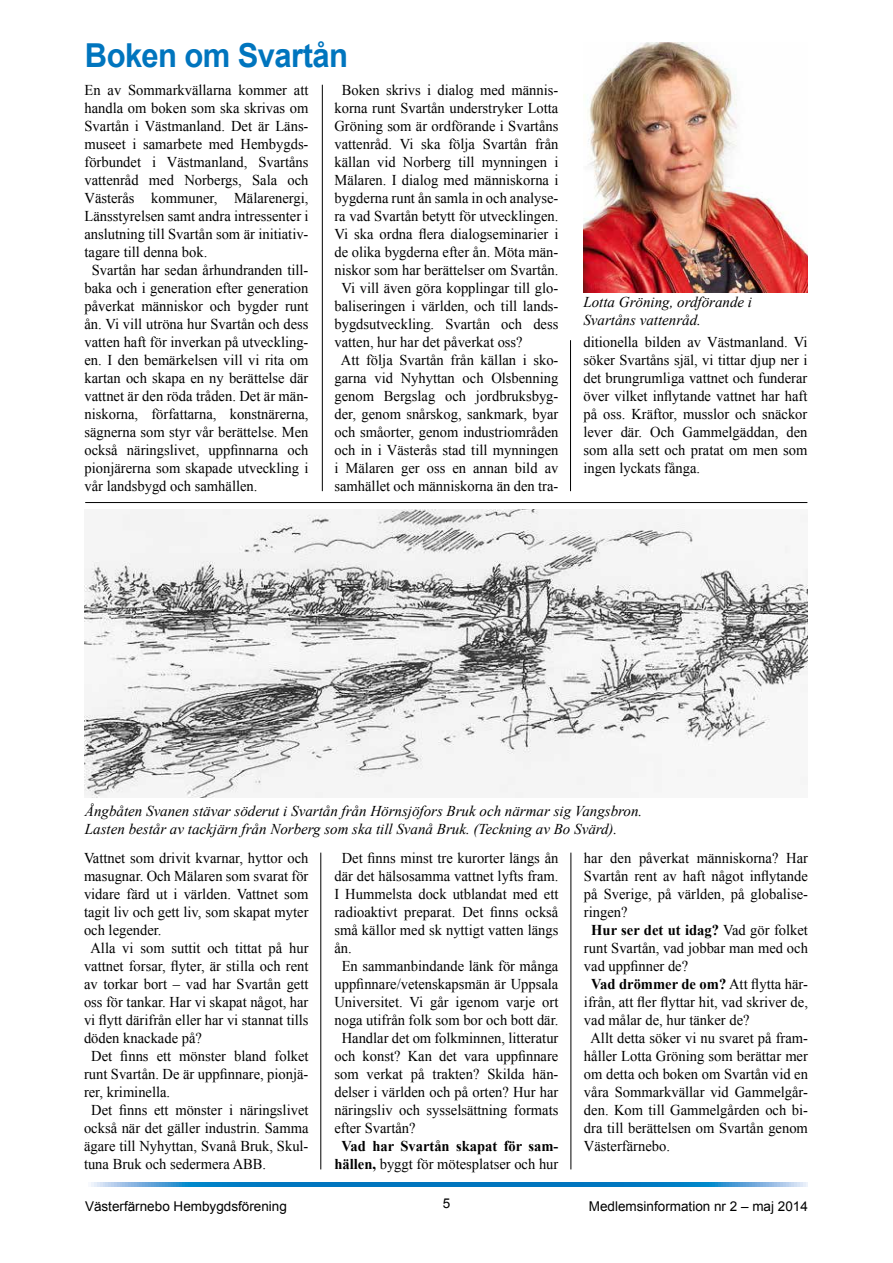
<style>
.page{position:relative;width:893px;height:1263px;background:#fff}
.page>*{position:absolute;margin:0;border:0;box-sizing:border-box;transform-origin:0 0}
.t1{font:700 33px "Arial";letter-spacing:-.02em;color:#0075be;scale:.94 1}
.t2{font:15px/18px "Times New Roman";color:#000;text-align:justify}
.t3{font:italic 15px/18px "Times New Roman";color:#000}
.t4{font:700 15px/18px "Times New Roman";color:#000;text-align:center}
.t5{font:13.5px "Arial";color:#000}
.s1{font-weight:400}
</style>
<div class="page">
<svg style="left:91px;top:1182px;width:717px;height:5px;background:#2188c9"></svg>
<img style="left:85px;top:509px;width:722px;height:288px">
<hr style="left:321px;top:853px;width:1px;height:316px;background:#000">
<hr style="left:571px;top:853px;width:1px;height:316px;background:#000">
<hr style="left:570px;top:340px;width:1px;height:151px;background:#000">
<hr style="left:322px;top:85px;width:1px;height:406px;background:#000">
<img style="left:583px;top:43px;width:224px;height:249px">
<hr style="left:85px;top:502px;width:722px;height:1px;background:#000">
<h1 class="t1" style="left:85px;top:33px;width:281px">Boken om Svartån</h1>
<p class="t2" style="left:85px;top:81px;width:225px">En av Sommarkvällarna kommer att</p>
<p class="t2" style="left:85px;top:99px;width:225px">handla om boken som ska skrivas om</p>
<p class="t2" style="left:85px;top:117px;width:225px">Svartån i Västmanland. Det är Läns-</p>
<p class="t2" style="left:85px;top:135px;width:225px">museet i samarbete med Hembygds-</p>
<p class="t2" style="left:85px;top:153px;width:225px">förbundet i Västmanland, Svartåns</p>
<p class="t2" style="left:85px;top:171px;width:225px">vattenråd med Norbergs, Sala och</p>
<p class="t2" style="left:85px;top:189px;width:225px">Västerås kommuner, Mälarenergi,</p>
<p class="t2" style="left:85px;top:207px;width:225px">Länsstyrelsen samt andra intressenter i</p>
<p class="t2" style="left:85px;top:225px;width:225px">anslutning till Svartån som är initiativ-</p>
<p class="t2" style="left:85px;top:243px;width:124px">tagare till denna bok.</p>
<p class="t2" style="left:92px;top:261px;width:218px">Svartån har sedan århundranden till-</p>
<p class="t2" style="left:85px;top:279px;width:225px">baka och i generation efter generation</p>
<p class="t2" style="left:85px;top:297px;width:225px">påverkat människor och bygder runt</p>
<p class="t2" style="left:85px;top:315px;width:225px">ån. Vi vill utröna hur Svartån och dess</p>
<p class="t2" style="left:85px;top:333px;width:225px">vatten haft för inverkan på utveckling-</p>
<p class="t2" style="left:85px;top:351px;width:225px">en. I den bemärkelsen vill vi rita om</p>
<p class="t2" style="left:85px;top:369px;width:225px">kartan och skapa en ny berättelse där</p>
<p class="t2" style="left:85px;top:387px;width:225px">vattnet är den röda tråden. Det är män-</p>
<p class="t2" style="left:85px;top:405px;width:225px">niskorna, författarna, konstnärerna,</p>
<p class="t2" style="left:85px;top:423px;width:225px">sägnerna som styr vår berättelse. Men</p>
<p class="t2" style="left:85px;top:441px;width:225px">också näringslivet, uppfinnarna och</p>
<p class="t2" style="left:85px;top:459px;width:225px">pionjärerna som skapade utveckling i</p>
<p class="t2" style="left:85px;top:477px;width:174px">vår landsbygd och samhällen.</p>
<p class="t2" style="left:342px;top:81px;width:218px">Boken skrivs i dialog med männis-</p>
<p class="t2" style="left:334px;top:99px;width:225px">korna runt Svartån understryker Lotta</p>
<p class="t2" style="left:334px;top:117px;width:225px">Gröning som är ordförande i Svartåns</p>
<p class="t2" style="left:334px;top:135px;width:225px">vattenråd. Vi ska följa Svartån från</p>
<p class="t2" style="left:334px;top:153px;width:225px">källan vid Norberg till mynningen i</p>
<p class="t2" style="left:334px;top:171px;width:225px">Mälaren. I dialog med människorna i</p>
<p class="t2" style="left:334px;top:189px;width:225px">bygderna runt ån samla in och analyse-</p>
<p class="t2" style="left:334px;top:207px;width:225px">ra vad Svartån betytt för utvecklingen.</p>
<p class="t2" style="left:334px;top:225px;width:225px">Vi ska ordna flera dialogseminarier i</p>
<p class="t2" style="left:334px;top:243px;width:225px">de olika bygderna efter ån. Möta män-</p>
<p class="t2" style="left:334px;top:261px;width:225px">niskor som har berättelser om Svartån.</p>
<p class="t2" style="left:341px;top:279px;width:218px">Vi vill även göra kopplingar till glo-</p>
<p class="t2" style="left:334px;top:297px;width:225px">baliseringen i världen, och till lands-</p>
<p class="t2" style="left:334px;top:315px;width:225px">bygdsutveckling. Svartån och dess</p>
<p class="t2" style="left:334px;top:333px;width:190px">vatten, hur har det påverkat oss?</p>
<p class="t2" style="left:341px;top:351px;width:219px">Att följa Svartån från källan i sko-</p>
<p class="t2" style="left:334px;top:369px;width:225px">garna vid Nyhyttan och Olsbenning</p>
<p class="t2" style="left:334px;top:387px;width:225px">genom Bergslag och jordbruksbyg-</p>
<p class="t2" style="left:334px;top:405px;width:225px">der, genom snårskog, sankmark, byar</p>
<p class="t2" style="left:334px;top:423px;width:225px">och småorter, genom industriområden</p>
<p class="t2" style="left:334px;top:441px;width:225px">och in i Västerås stad till mynningen</p>
<p class="t2" style="left:334px;top:459px;width:225px">i Mälaren ger oss en annan bild av</p>
<p class="t2" style="left:334px;top:477px;width:225px">samhället och människorna än den tra-</p>
<p class="t3" style="left:583px;top:292px;width:170px">Lotta Gröning, ordförande i<br>Svartåns vattenråd.</p>
<p class="t2" style="left:583px;top:333px;width:225px">ditionella bilden av Västmanland. Vi söker Svartåns själ, vi tittar djup ner i det brungrumliga vattnet och funderar över vilket inflytande vattnet har haft på oss. Kräftor, musslor och snäckor lever där. Och Gammelgäddan, den som alla sett och pratat om men som ingen lyckats fånga.</p>
<p class="t3" style="left:85px;top:802px;width:559px">Ångbåten Svanen stävar söderut i Svartån från Hörnsjöfors Bruk och närmar sig Vangsbron.<br>Lasten består av tackjärn från Norberg som ska till Svanå Bruk. (Teckning av Bo Svärd).</p>
<p class="t2" style="left:84px;top:849px;width:226px">Vattnet som drivit kvarnar, hyttor och</p>
<p class="t2" style="left:84px;top:867px;width:226px">masugnar. Och Mälaren som svarat för</p>
<p class="t2" style="left:84px;top:885px;width:226px">vidare färd ut i världen. Vattnet som</p>
<p class="t2" style="left:84px;top:903px;width:226px">tagit liv och gett liv, som skapat myter</p>
<p class="t2" style="left:84px;top:921px;width:79px">och legender.</p>
<p class="t2" style="left:90px;top:939px;width:220px">Alla vi som suttit och tittat på hur</p>
<p class="t2" style="left:84px;top:957px;width:226px">vattnet forsar, flyter, är stilla och rent</p>
<p class="t2" style="left:84px;top:975px;width:226px">av torkar bort – vad har Svartån gett</p>
<p class="t2" style="left:84px;top:993px;width:226px">oss för tankar. Har vi skapat något, har</p>
<p class="t2" style="left:84px;top:1011px;width:226px">vi flytt därifrån eller har vi stannat tills</p>
<p class="t2" style="left:84px;top:1029px;width:119px">döden knackade på?</p>
<p class="t2" style="left:91px;top:1047px;width:219px">Det finns ett mönster bland folket</p>
<p class="t2" style="left:84px;top:1065px;width:226px">runt Svartån. De är uppfinnare, pionjä-</p>
<p class="t2" style="left:84px;top:1083px;width:88px">rer, kriminella.</p>
<p class="t2" style="left:91px;top:1101px;width:219px">Det finns ett mönster i näringslivet</p>
<p class="t2" style="left:84px;top:1119px;width:226px">också när det gäller industrin. Samma</p>
<p class="t2" style="left:84px;top:1137px;width:226px">ägare till Nyhyttan, Svanå Bruk, Skul-</p>
<p class="t2" style="left:84px;top:1155px;width:184px">tuna Bruk och sedermera ABB.</p>
<p class="t2" style="left:342px;top:849px;width:218px">Det finns minst tre kurorter längs ån</p>
<p class="t2" style="left:334px;top:867px;width:225px">där det hälsosamma vattnet lyfts fram.</p>
<p class="t2" style="left:334px;top:885px;width:225px">I Hummelsta dock utblandat med ett</p>
<p class="t2" style="left:334px;top:903px;width:225px">radioaktivt preparat. Det finns också</p>
<p class="t2" style="left:334px;top:921px;width:225px">små källor med sk nyttigt vatten längs</p>
<p class="t2" style="left:334px;top:939px;width:19px">ån.</p>
<p class="t2" style="left:342px;top:957px;width:218px">En sammanbindande länk för många</p>
<p class="t2" style="left:334px;top:975px;width:225px">uppfinnare/vetenskapsmän är Uppsala</p>
<p class="t2" style="left:334px;top:993px;width:225px">Universitet. Vi går igenom varje ort</p>
<p class="t2" style="left:334px;top:1011px;width:225px">noga utifrån folk som bor och bott där.</p>
<p class="t2" style="left:342px;top:1029px;width:218px">Handlar det om folkminnen, litteratur</p>
<p class="t2" style="left:334px;top:1047px;width:225px">och konst? Kan det vara uppfinnare</p>
<p class="t2" style="left:334px;top:1065px;width:225px">som verkat på trakten? Skilda hän-</p>
<p class="t2" style="left:334px;top:1083px;width:225px">delser i världen och på orten? Hur har</p>
<p class="t2" style="left:334px;top:1101px;width:225px">näringsliv och sysselsättning formats</p>
<p class="t2" style="left:334px;top:1119px;width:83px">efter Svartån?</p>
<p class="t4" style="left:334px;top:1137px;width:225px">Vad har Svartån skapat för sam&shy;hällen, <span class="s1">byggt för mötesplatser och hur</span></p>
<p class="t2" style="left:584px;top:849px;width:225px">har den påverkat människorna? Har</p>
<p class="t2" style="left:584px;top:867px;width:225px">Svartån rent av haft något inflytande</p>
<p class="t2" style="left:584px;top:885px;width:225px">på Sverige, på världen, på globalise-</p>
<p class="t2" style="left:584px;top:903px;width:45px">ringen?</p>
<p class="t4" style="left:591px;top:921px;width:218px">Hur ser det ut idag? <span class="s1">Vad gör folket</span></p>
<p class="t2" style="left:584px;top:939px;width:225px">runt Svartån, vad jobbar man med och</p>
<p class="t2" style="left:584px;top:957px;width:106px">vad uppfinner de?</p>
<p class="t4" style="left:591px;top:975px;width:218px">Vad drömmer de om? <span class="s1">Att flytta här-</span></p>
<p class="t2" style="left:584px;top:993px;width:225px">ifrån, att fler flyttar hit, vad skriver de,</p>
<p class="t2" style="left:584px;top:1011px;width:167px">vad målar de, hur tänker de?</p>
<p class="t2" style="left:590px;top:1029px;width:219px">Allt detta söker vi nu svaret på fram-</p>
<p class="t2" style="left:584px;top:1047px;width:225px">håller Lotta Gröning som berättar mer</p>
<p class="t2" style="left:584px;top:1065px;width:225px">om detta och boken om Svartån vid en</p>
<p class="t2" style="left:584px;top:1083px;width:225px">våra Sommarkvällar vid Gammelgår-</p>
<p class="t2" style="left:584px;top:1101px;width:225px">den. Kom till Gammelgården och bi-</p>
<p class="t2" style="left:584px;top:1119px;width:225px">dra till berättelsen om Svartån genom</p>
<p class="t2" style="left:584px;top:1137px;width:88px">Västerfärnebo.</p>
<p class="t5" style="left:85px;top:1197px;width:203px">Västerfärnebo Hembygdsförening</p>
<p class="t5" style="left:443px;top:1195px;width:9px">5</p>
<p class="t5" style="left:589px;top:1197px;width:221px">Medlemsinformation nr 2 – maj 2014</p>
</div>
